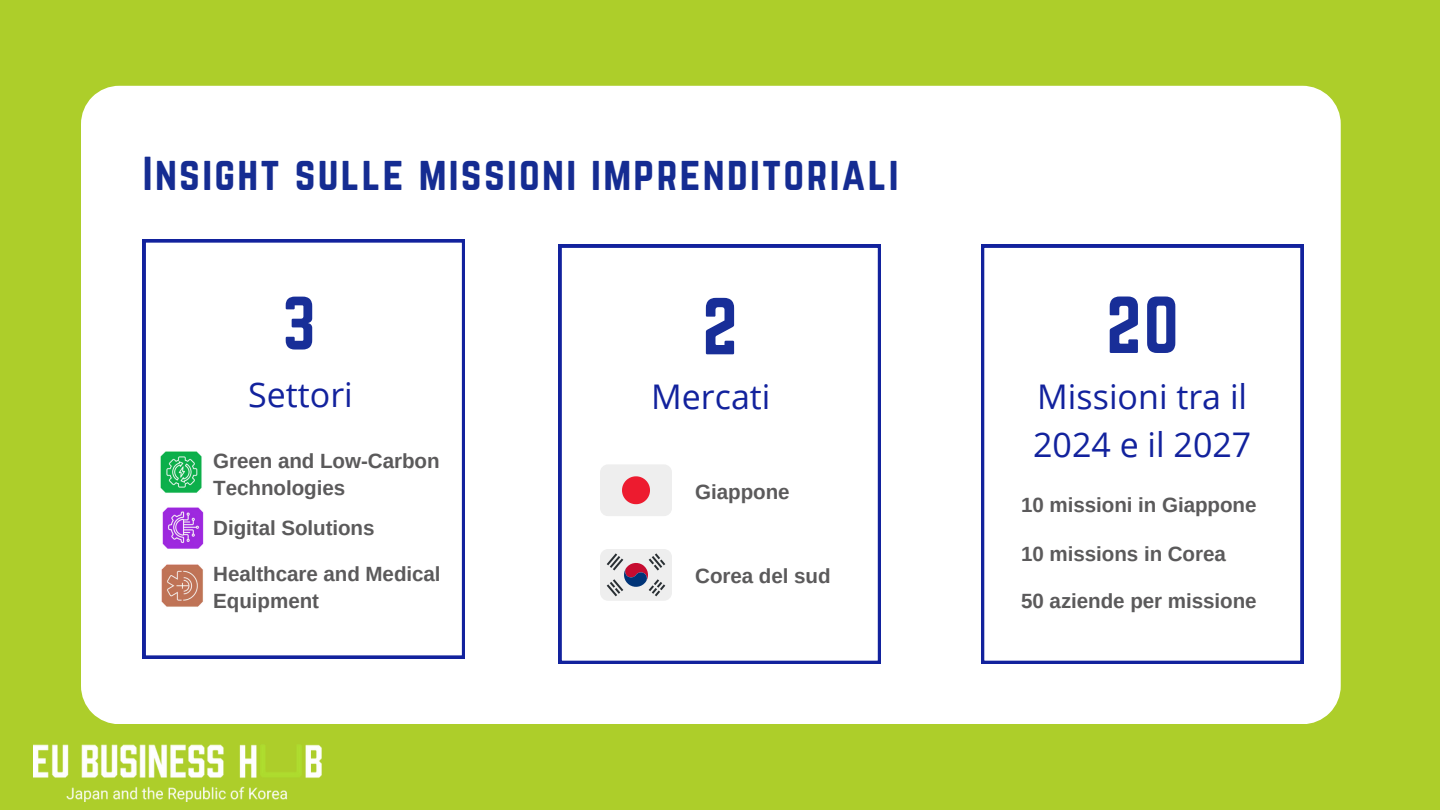
<style>
.page{position:relative;width:1440px;height:810px;background:#adce2a}
.page>*{position:absolute;margin:0;border:0;box-sizing:border-box;transform-origin:0 0}
.t1{font:70.6px "Norwester";color:#182e98}
.t2{font:66.1px "Norwester";color:#182e98}
.t3{font:41.6px "Norwester";letter-spacing:.055em;color:#152c92}
.t4{font:34px/47.2px "Open Sans";color:#12229d}
.t5{font:700 20.6px "Arimo";color:#5b5a5b}
</style>
<div class="page">
<div style="left:81px;top:86px;width:1259px;height:638px;background:#fff"></div>
<div style="left:143px;top:240px;width:322px;height:418px;background:#fff"></div>
<div style="left:559px;top:245px;width:322px;height:418px;background:#fff"></div>
<div style="left:981px;top:245px;width:322px;height:418px;background:#fff"></div>
<img style="left:34px;top:745px;width:288px;height:56px">
<div style="left:600px;top:464px;width:72px;height:52px;background:#eee;border-radius:8px"></div>
<svg style="left:622px;top:476px;width:28px;height:28px"></svg>
<div style="left:600px;top:549px;width:72px;height:52px;background:#eee;border-radius:8px"></div>
<svg style="left:607px;top:553px;width:58px;height:43px"></svg>
<img style="left:159px;top:505px;width:48px;height:46px">
<img style="left:153px;top:448px;width:52px;height:47px">
<img style="left:155px;top:562px;width:56px;height:48px">
<h2 class="t3" style="left:143px;top:149px;width:757px">Insight sulle missioni imprenditoriali</h2>
<p class="t2" style="left:282px;top:283px;width:35px">3</p>
<p class="t1" style="left:702px;top:284px;width:37px">2</p>
<p class="t4" style="left:651px;top:373px;width:121px">Mercati</p>
<p class="t4" style="left:248px;top:370px;width:106px">Settori</p>
<p class="t5" style="left:213px;top:449px;width:228px">Green and Low-Carbon</p>
<p class="t5" style="left:213px;top:476px;width:133px">Technologies</p>
<p class="t5" style="left:213px;top:517px;width:163px">Digital Solutions</p>
<h2 class="t5" style="left:213px;top:562px;width:229px">Healthcare and Medical</h2>
<p class="t5" style="left:213px;top:589px;width:107px">Equipment</p>
<p class="t5" style="left:695px;top:480px;width:96px">Giappone</p>
<p class="t5" style="left:695px;top:565px;width:137px">Corea del sud</p>
<p class="t1" style="left:1106px;top:282px;width:74px">20</p>
<p class="t4" style="left:1033px;top:373px;width:220px">Missioni tra il<br>2024 e il 2027</p>
<p class="t5" style="left:1021px;top:493px;width:237px">10 missioni in Giappone</p>
<p class="t5" style="left:1021px;top:543px;width:206px">10 missions in Corea</p>
<h2 class="t5" style="left:1021px;top:589px;width:237px">50 aziende per missione</h2>
</div>
